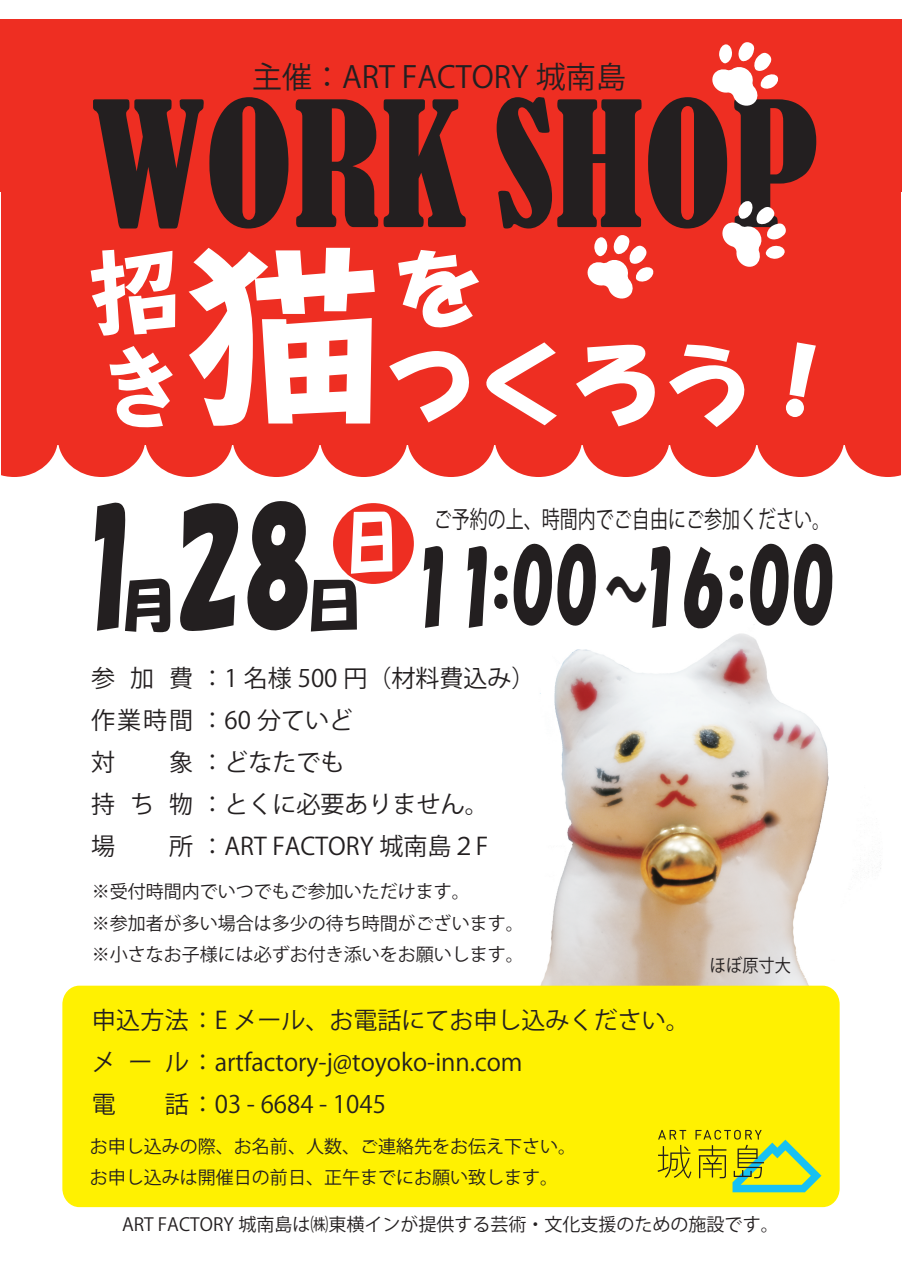
<style>
.page{position:relative;width:902px;height:1285px;background:#fff}
.page>*{position:absolute;margin:0;border:0;box-sizing:border-box;transform-origin:0 0}
.t1{font:700 expanded 201.9px "TBC Go Std";color:#fff}
.t2{font:condensed 162px "Bernard";color:#231f20}
.t3{font:141px "HGS Soei Kakupoptai";color:#231f20;scale:.75 1}
.t4{font:92.4px "HGS Soei Kakupoptai";color:#fff}
.t5{font:90px "HGS Soei Kakupoptai";color:#231f20;scale:.75 1}
.t6{font:90px "HGS Soei Kakupoptai";color:#231f20;scale:.5 1}
.t7{font:56.7px "HGS Soei Kakupoptai";color:#231f20}
.t8{font:30px "Koz Go Pr 6 N";color:#231f20}
.t9{font:24px/42px "Koz Go Pr 6 N";color:#231f20}
.t10{font:24px "Koz Go Pr 6 N";color:#231f20;scale:.75 1}
.t11{font:18px/31.5px "Koz Go Pr 6 N";color:#231f20}
.t12{font:18px "Koz Go Pr 6 N";color:#231f20;scale:.9 1}
</style>
<div class="page">
<img style="left:540px;top:624px;width:341px;height:535px">
<div style="left:0;top:20px;width:901px;height:172px;background:#ee2e22"></div>
<svg style="left:1px;top:444px;width:57px;height:33px"></svg>
<div style="left:58px;top:400px;width:87px;height:77px;background:#ee2e22;border-radius:50%"></div>
<div style="left:145px;top:400px;width:88px;height:77px;background:#ee2e22;border-radius:50%"></div>
<div style="left:233px;top:400px;width:87px;height:77px;background:#ee2e22;border-radius:50%"></div>
<div style="left:320px;top:400px;width:87px;height:77px;background:#ee2e22;border-radius:50%"></div>
<div style="left:407px;top:400px;width:87px;height:77px;background:#ee2e22;border-radius:50%"></div>
<div style="left:494px;top:400px;width:88px;height:77px;background:#ee2e22;border-radius:50%"></div>
<div style="left:582px;top:400px;width:87px;height:77px;background:#ee2e22;border-radius:50%"></div>
<div style="left:669px;top:400px;width:87px;height:77px;background:#ee2e22;border-radius:50%"></div>
<div style="left:756px;top:400px;width:88px;height:77px;background:#ee2e22;border-radius:50%"></div>
<svg style="left:844px;top:444px;width:56px;height:33px"></svg>
<div style="left:1px;top:184px;width:899px;height:260px;background:#ee2e22"></div>
<div style="left:62px;top:985px;width:777px;height:221px;background:#fff101;border-radius:18px"></div>
<svg style="left:657px;top:1129px;width:164px;height:62px"></svg>
<svg style="left:712px;top:42px;width:66px;height:64px"></svg>
<svg style="left:722px;top:201px;width:63px;height:66px"></svg>
<svg style="left:587px;top:235px;width:67px;height:64px"></svg>
<div style="left:333px;top:503px;width:81px;height:81px;background:#ee2e22;border-radius:50%"></div>
<h3 class="t8" style="left:252px;top:60px;width:375px">主催：ART FACTORY 城南島</h3>
<h2 class="t2" style="left:90px;top:71px;width:730px">WORK SHOP</h2>
<h1 class="t1" style="left:183px;top:174px;width:204px">猫</h1>
<h3 class="t4" style="left:383px;top:337px;width:463px">つくろう！</h3>
<h3 class="t3" style="left:74px;top:495px;width:432px">128 <sup>日</sup></h3>
<h3 class="t10" style="left:434px;top:506px;width:529px">ご予約の上、時間内でご自由にご参加ください。</h3>
<h3 class="t5" style="left:410px;top:541px;width:567px">11：00 16 ：00</h3>
<h3 class="t7" style="left:306px;top:576px;width:58px">日</h3>
<h3 class="t6" style="left:603px;top:542px;width:91px">～</h3>
<h3 class="t7" style="left:120px;top:576px;width:58px">月</h3>
<h3 class="t9" style="left:91px;top:657px;width:446px">参 加 費：1 名様 500 円（材料費込み）作業時間：60 分ていど<br>対</h3>
<h3 class="t9" style="left:91px;top:741px;width:399px;text-indent:78px">象：どなたでも<br>持 ち 物：とくに必要ありません。場</h3>
<h3 class="t9" style="left:169px;top:825px;width:320px">所：ART FACTORY 城南島２F</h3>
<p class="t11" style="left:92px;top:876px;width:434px">※受付時間内でいつでもご参加いただけます。<br>※参加者が多い場合は多少の待ち時間がございます。※小さなお子様には必ずお付き添いをお願いします。</p>
<h3 class="t9" style="left:92px;top:999px;width:599px">申込方法：E メール、お電話にてお申し込みください。メール：artfactory-j@toyoko-inn.com<br>電</h3>
<h3 class="t9" style="left:165px;top:1083px;width:222px">話：03 - 6684 - 1045</h3>
<p class="t11" style="left:90px;top:1130px;width:487px">お申し込みの際、お名前、人数、ご連絡先をお伝え下さい。お申し込みは開催日の前日、正午までにお願い致します。</p>
<p class="t12" style="left:710px;top:955px;width:91px">ほぼ原寸大</p>
<p class="t11" style="left:122px;top:1208px;width:658px">ART FACTORY 城南島は㈱東横インが提供する芸術・文化支援のための施設です。</p>
</div>
